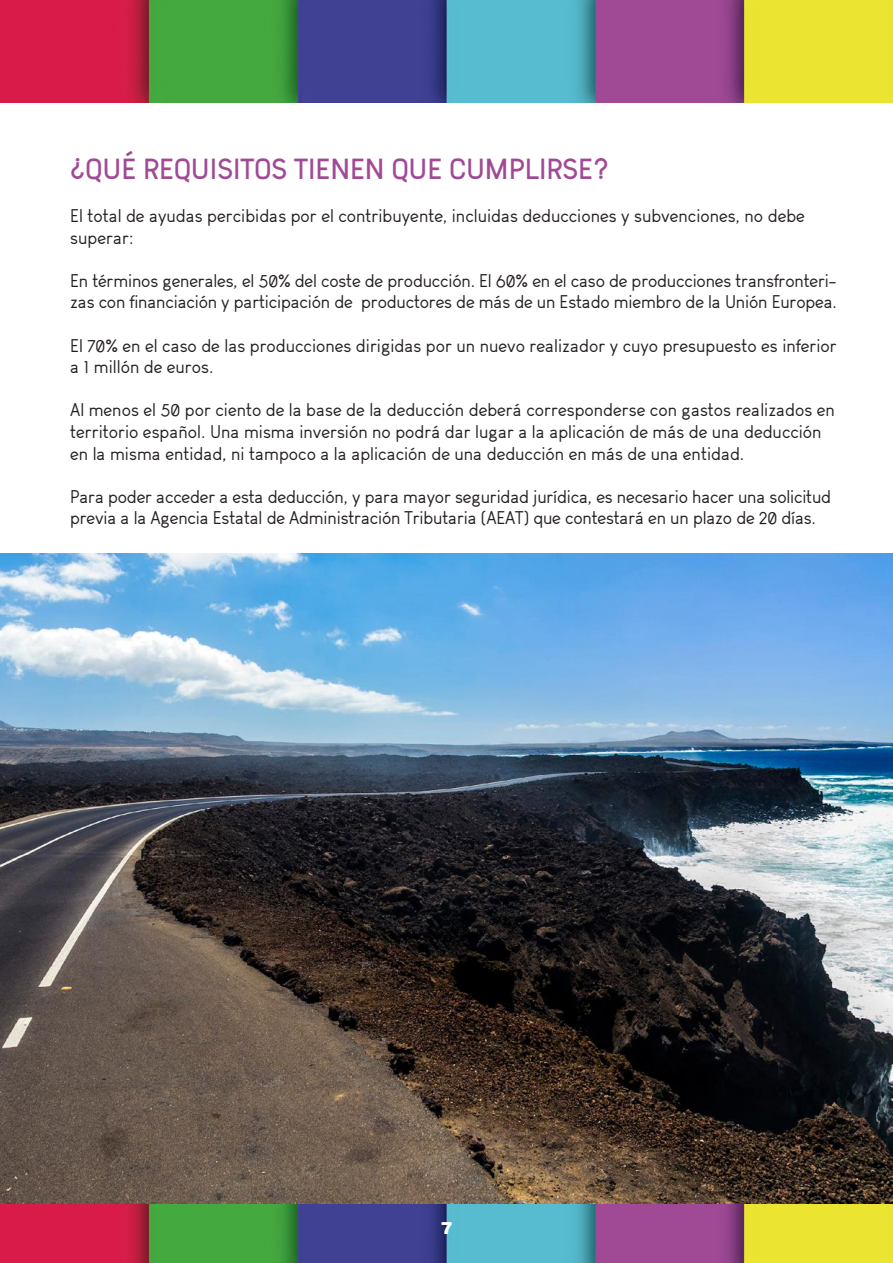
<style>
.page{position:relative;width:893px;height:1263px;background:#fff}
.page>*{position:absolute;margin:0;border:0;box-sizing:border-box;transform-origin:0 0}
.t1{font:700 28.5px "Arvin";color:#a04a95}
.t2{font:18px/21.6px "Arvin";color:#241f1f}
.t3{font:800 18px "Work Sans";color:#fff}
</style>
<div class="page">
<img style="left:0;top:0;width:893px;height:103px">
<img style="left:0;top:553px;width:893px;height:710px">
<h1 class="t1" style="left:70px;top:151px;width:540px">¿QUÉ REQUISITOS TIENEN QUE CUMPLIRSE?</h1>
<p class="t2" style="left:70px;top:205px;width:736px">El total de ayudas percibidas por el contribuyente, incluidas deducciones y subvenciones, no debe superar:</p>
<p class="t2" style="left:70px;top:270px;width:768px">En términos generales, el 50% del coste de producción. El 60% en el caso de producciones transfronteri&shy;zas con financiación y participación de productores de más de un Estado miembro de la Unión Europea.</p>
<p class="t2" style="left:70px;top:334px;width:768px">El 70% en el caso de las producciones dirigidas por un nuevo realizador y cuyo presupuesto es inferior a 1 millón de euros.</p>
<p class="t2" style="left:70px;top:399px;width:766px">Al menos el 50 por ciento de la base de la deducción deberá corresponderse con gastos realizados en territorio español. Una misma inversión no podrá dar lugar a la aplicación de más de una deducción en la misma entidad, ni tampoco a la aplicación de una deducción en más de una entidad.</p>
<p class="t2" style="left:70px;top:486px;width:762px">Para poder acceder a esta deducción, y para mayor seguridad jurídica, es necesario hacer una solicitud previa a la Agencia Estatal de Administración Tributaria (AEAT) que contestará en un plazo de 20 días.</p>
<p class="t3" style="left:441px;top:1214px;width:13px">7</p>
</div>
